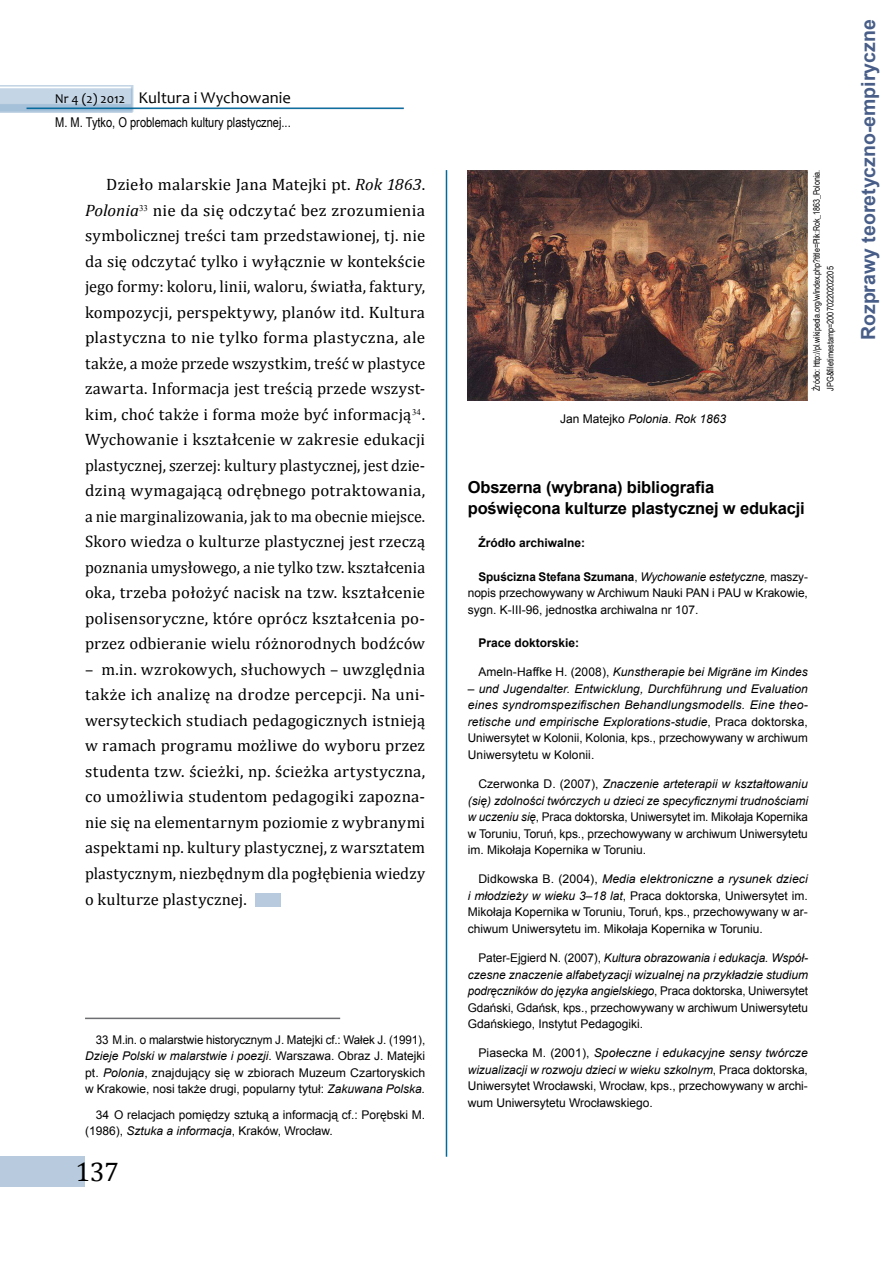
<style>
.page{position:relative;width:893px;height:1263px;background:#fff}
.page>*{position:absolute;margin:0;border:0;box-sizing:border-box;transform-origin:0 0}
.t1{font:27px "Cambria";color:#000}
.t2{font:700 19.5px "Arial";color:#485e88}
.t3{font:16.5px/25.5px "Cambria";letter-spacing:.005em;color:#000;text-align:justify}
.t4{font:700 16.5px/21px "Arial";letter-spacing:-.01em;color:#000}
.t5{font:16.5px "Candara";letter-spacing:.005em;color:#000}
.t6{font:13.5px "Arial Narrow";color:#000}
.t7{font:13.5px "Candara";color:#000}
.t8{font:12px/16.5px "Arial";color:#000;text-align:justify}
.t9{font:italic 12px/16.5px "Arial";letter-spacing:.01em;color:#000;text-align:justify}
.t10{font:700 12px "Arial";color:#000}
.t11{font:9px/13.5px "Arial Narrow";letter-spacing:-.01em;color:#000}
.s1{font-style:italic}
.s2{font-style:normal}
.s3{font-weight:700}
</style>
<div class="page">
<img style="left:0;top:85px;width:403px;height:27px">
<hr style="left:446px;top:170px;width:1px;height:987px;background:#006b9b">
<hr style="left:85px;top:1018px;width:255px;height:1px;background:#6d6e71">
<div style="left:255px;top:893px;width:26px;height:14px;background:#b7cade"></div>
<img style="left:468px;top:170px;width:340px;height:230px">
<p class="t7" style="left:55px;top:90px;width:72px">Nr 4 (2) 2012</p>
<h3 class="t5" style="left:139px;top:87px;width:154px">Kultura i Wychowanie</h3>
<p class="t6" style="left:55px;top:112px;width:237px">M. M. Tytko, O problemach kultury plastycznej...</p>
<p class="t3" style="left:85px;top:172px;width:342px;text-indent:21px">Dzieło malarskie Jana Matejki pt. <span class="s1">Rok 1863</span>.<br><span class="s1">Polonia</span><sup>33</sup> nie da się odczytać bez zrozumienia symbolicznej treści tam przedstawionej, tj. nie da się odczytać tylko i wyłącznie w kontekście jego formy: koloru, linii, waloru, światła, faktury, kompozycji, perspektywy, planów itd. Kultura plastyczna to nie tylko forma plastyczna, ale także, a może przede wszystkim, treść w plastyce zawarta. Informacja jest treścią przede wszyst&shy;kim, choć także i forma może być informacją<sup>34</sup>.<br>Wychowanie i kształcenie w zakresie edukacji plastycznej, szerzej: kultury plastycznej, jest dzie&shy;dziną wymagającą odrębnego potraktowania, a nie marginalizowania, jak to ma obecnie miejsce.<br>Skoro wiedza o kulturze plastycznej jest rzeczą poznania umysłowego, a nie tylko tzw. kształcenia oka, trzeba położyć nacisk na tzw. kształcenie polisensoryczne, które oprócz kształcenia po&shy;przez odbieranie wielu różnorodnych bodźców</p>
<p class="t3" style="left:85px;top:656px;width:342px">– m.in. wzrokowych, słuchowych – uwzględnia także ich analizę na drodze percepcji. Na uni&shy;wersyteckich studiach pedagogicznych istnieją w ramach programu możliwe do wyboru przez studenta tzw. ścieżki, np. ścieżka artystyczna, co umożliwia studentom pedagogiki zapozna&shy;nie się na elementarnym poziomie z wybranymi aspektami np. kultury plastycznej, z warsztatem plastycznym, niezbędnym dla pogłębienia wiedzy o kulturze plastycznej.</p>
<p class="t8" style="left:85px;top:1031px;width:342px;text-indent:11px">33 M.in. o malarstwie historycznym J. Matejki cf.: Wałek J. (1991), <span class="s1">Dzieje Polski w malarstwie i poezji</span>. Warszawa. Obraz J. Matejki pt. <span class="s1">Polonia</span>, znajdujący się w zbiorach Muzeum Czartoryskich w Krakowie, nosi także drugi, popularny tytuł: <span class="s1">Zakuwana Polska.</span></p>
<p class="t8" style="left:85px;top:1106px;width:342px;text-indent:11px">34 O relacjach pomiędzy sztuką a informacją cf.: Porębski M. (1986), <span class="s1">Sztuka a informacja</span>, Kraków, Wrocław.</p>
<h1 class="t1" style="left:75px;top:1156px;width:45px">137</h1>
<p class="t9" style="left:560px;top:411px;width:168px"><span class="s2">Jan Matejko</span> Polonia<span class="s2">.</span> Rok 1863</p>
<p class="t11" style="left:810px;top:391px;width:222px;rotate:-90deg">Źródło: http://pl.wikipedia.org/w/index.php?title=Plik:Rok_1863_Polonia.<br>JPG&amp;filetimestamp=20070220202205</p>
<h3 class="t4" style="left:468px;top:477px;width:339px">Obszerna (wybrana) bibliografia poświęcona kulturze plastycznej w edukacji</h3>
<p class="t10" style="left:478px;top:535px;width:108px">Źródło archiwalne:</p>
<p class="t8" style="left:468px;top:568px;width:342px;text-indent:11px"><span class="s3">Spuścizna Stefana Szumana</span>, <span class="s1">Wychowanie estetyczne,</span> maszy&shy;nopis przechowywany w Archiwum Nauki PAN i PAU w Krakowie, sygn. K-III-96, jednostka archiwalna nr 107.</p>
<p class="t10" style="left:478px;top:635px;width:102px">Prace doktorskie:</p>
<p class="t9" style="left:478px;top:664px;width:331px"><span class="s2">Ameln-Haffke H. (2008),</span> Kunstherapie bei Migräne im Kindes</p>
<p class="t9" style="left:468px;top:680px;width:342px">– und Jugendalter. Entwicklung, Durchführung und Evaluation eines syndromspezifischen Behandlungsmodells. Eine theo&shy;retische und empirische Explorations-studie<span class="s2">, Praca doktorska, Uniwersytet w Kolonii, Kolonia, kps., przechowywany w archiwum Uniwersytetu w Kolonii.</span></p>
<p class="t8" style="left:468px;top:776px;width:342px;text-indent:11px">Czerwonka D. (2007), <span class="s1">Znaczenie arteterapii w kształtowaniu (się) zdolności twórczych u dzieci ze specyficznymi trudnościami w uczeniu się</span>, Praca doktorska, Uniwersytet im. Mikołaja Kopernika w Toruniu, Toruń, kps., przechowywany w archiwum Uniwersytetu im. Mikołaja Kopernika w Toruniu.</p>
<p class="t8" style="left:468px;top:871px;width:342px;text-indent:11px">Didkowska B. (2004), <span class="s1">Media elektroniczne a rysunek dzieci i młodzieży w wieku 3–18 lat</span>, Praca doktorska, Uniwersytet im.<br>Mikołaja Kopernika w Toruniu, Toruń, kps., przechowywany w ar&shy;chiwum Uniwersytetu im. Mikołaja Kopernika w Toruniu.</p>
<p class="t8" style="left:468px;top:950px;width:342px;text-indent:11px">Pater-Ejgierd N. (2007), <span class="s1">Kultura obrazowania i edukacja. Współ&shy;czesne znaczenie alfabetyzacji wizualnej na przykładzie studium podręczników do języka angielskiego</span>, Praca doktorska, Uniwersytet Gdański, Gdańsk, kps., przechowywany w archiwum Uniwersytetu Gdańskiego, Instytut Pedagogiki.</p>
<p class="t8" style="left:468px;top:1045px;width:342px;text-indent:11px">Piasecka M. (2001), <span class="s1">Społeczne i edukacyjne sensy twórcze wizualizacji w rozwoju dzieci w wieku szkolnym</span>, Praca doktorska, Uniwersytet Wrocławski, Wrocław, kps., przechowywany w archi&shy;wum Uniwersytetu Wrocławskiego.</p>
<h2 class="t2" style="left:856px;top:340px;width:322px;rotate:-90deg">Rozprawy teoretyczno-empiryczne</h2>
</div>
